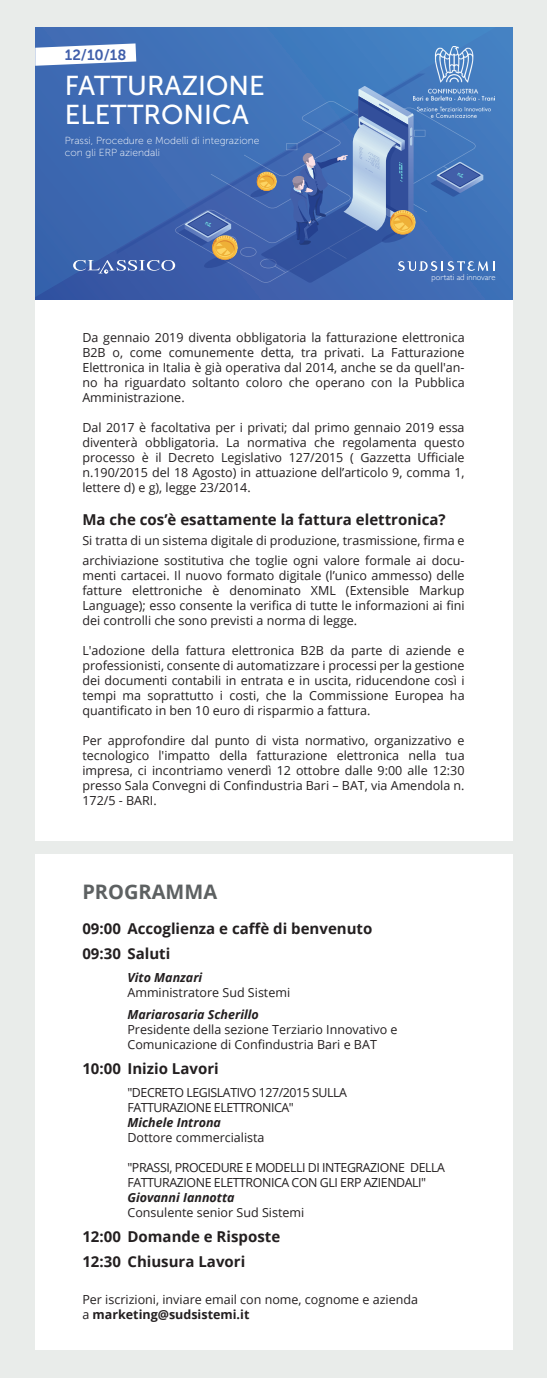
<style>
.page{position:relative;width:547px;height:1378px;background:#fff}
.page>*{position:absolute;margin:0;border:0;box-sizing:border-box;transform-origin:0 0}
.t1{font:27.25px/30px "Museo Sans 500";color:#fff}
.t2{font:700 20px "Open Sans";color:#5d6162}
.t3{font:700 15px/25px "Open Sans";color:#231f20}
.t4{font:14.75px "Museo Sans 700";color:#415fab}
.t5{font:12.5px/15px "Open Sans";color:#231f20;text-align:justify}
.t6{font:12.5px/15px "Open Sans";letter-spacing:-.035em;color:#231f20}
.t7{font:italic 700 12.5px "Open Sans";color:#231f20}
.t8{font:10.25px/12.2px "Museo Sans 100";color:#fff}
.t9{font:300 8.5px "Gill Sans";color:#fff}
.s1{font-weight:700}
</style>
<div class="page">
<div style="left:0;top:0;width:546px;height:1378px;background:#e9ecea"></div>
<div style="left:35px;top:27px;width:477px;height:813px;background:#fff"></div>
<div style="left:35px;top:854px;width:477px;height:495px;background:#fff"></div>
<svg style="left:35px;top:27px;width:477px;height:272px;background:#3e6fb6"></svg>
<svg style="left:35px;top:43px;width:101px;height:23px"></svg>
<svg style="left:117px;top:74px;width:296px;height:12px;background:#4075ba"></svg>
<svg style="left:73px;top:86px;width:421px;height:197px;background:#4a71b3"></svg>
<img style="left:413px;top:47px;width:81px;height:70px">
<p class="t4" style="left:65px;top:47px;width:63px">12/10/18</p>
<h1 class="t1" style="left:65px;top:70px;width:201px">FATTURAZIONE<br>ELETTRONICA</h1>
<p class="t8" style="left:65px;top:134px;width:196px">Prassi, Procedure e Modelli di integrazione con gli ERP aziendali</p>
<p class="t9" style="left:431px;top:271px;width:65px">portati ad innovare</p>
<p class="t5" style="left:82px;top:329px;width:383px">Da gennaio 2019 diventa obbligatoria la fatturazione elettronica B2B o, come comunemente detta, tra privati. La Fatturazione Elettronica in Italia è già operativa dal 2014, anche se da quell'an&shy;no ha riguardato soltanto coloro che operano con la Pubblica Amministrazione.</p>
<p class="t5" style="left:82px;top:419px;width:383px">Dal 2017 è facoltativa per i privati; dal primo gennaio 2019 essa diventerà obbligatoria. La normativa che regolamenta questo processo è il Decreto Legislativo 127/2015 ( Gazzetta Ufficiale n.190/2015 del 18 Agosto) in attuazione dell’articolo 9, comma 1, lettere d) e g), legge 23/2014.</p>
<p class="t3" style="left:82px;top:506px;width:364px">Ma che cos’è esattamente la fattura elettronica?</p>
<p class="t5" style="left:82px;top:530px;width:383px;line-height:20px">Si tratta di un sistema digitale di produzione, trasmissione, firma e archiviazione sostitutiva che toglie ogni valore formale ai docu-</p>
<p class="t5" style="left:82px;top:567px;width:383px">menti cartacei. Il nuovo formato digitale (l’unico ammesso) delle fatture elettroniche è denominato XML (Extensible Markup Language); esso consente la verifica di tutte le informazioni ai fini dei controlli che sono previsti a norma di legge.</p>
<p class="t5" style="left:82px;top:642px;width:383px">L'adozione della fattura elettronica B2B da parte di aziende e professionisti, consente di automatizzare i processi per la gestione dei documenti contabili in entrata e in uscita, riducendone così i tempi ma soprattutto i costi, che la Commissione Europea ha quantificato in ben 10 euro di risparmio a fattura.</p>
<p class="t5" style="left:82px;top:732px;width:383px">Per approfondire dal punto di vista normativo, organizzativo e tecnologico l'impatto della fatturazione elettronica nella tua impresa, ci incontriamo venerdì 12 ottobre dalle 9:00 alle 12:30 presso Sala Convegni di Confindustria Bari – BAT, via Amendola n.<br>172/5 - BARI.</p>
<h2 class="t2" style="left:82px;top:878px;width:136px">PROGRAMMA</h2>
<p class="t3" style="left:82px;top:916px;width:291px">09:00 Accoglienza e caffè di benvenuto<br>09:30 Saluti</p>
<p class="t7" style="left:127px;top:968px;width:76px">Vito Manzari</p>
<p class="t5" style="left:127px;top:984px;width:164px">Amministratore Sud Sistemi</p>
<p class="t7" style="left:127px;top:1006px;width:133px">Mariarosaria Scherillo</p>
<p class="t5" style="left:127px;top:1022px;width:271px">Presidente della sezione Terziario Innovativo e<br>Comunicazione di Confindustria Bari e BAT</p>
<p class="t3" style="left:82px;top:1056px;width:138px">10:00 Inizio Lavori</p>
<p class="t6" style="left:127px;top:1084px;width:221px">"DECRETO LEGISLATIVO 127/2015 SULLA<br>FATTURAZIONE ELETTRONICA"</p>
<p class="t7" style="left:127px;top:1113px;width:95px">Michele Introna</p>
<p class="t5" style="left:127px;top:1129px;width:138px">Dottore commercialista</p>
<p class="t6" style="left:127px;top:1159px;width:319px">"PRASSI, PROCEDURE E MODELLI DI INTEGRAZIONE DELLA<br>FATTURAZIONE ELETTRONICA CON GLI ERP AZIENDALI"</p>
<p class="t7" style="left:127px;top:1188px;width:109px">Giovanni Iannotta</p>
<p class="t5" style="left:127px;top:1204px;width:178px">Consulente senior Sud Sistemi</p>
<p class="t3" style="left:82px;top:1223px;width:199px">12:00 Domande e Risposte<br>12:30 Chiusura Lavori</p>
<p class="t5" style="left:82px;top:1292px;width:337px">Per iscrizioni, inviare email con nome, cognome e azienda a <span class="s1">marketing@sudsistemi.it</span></p>
</div>
